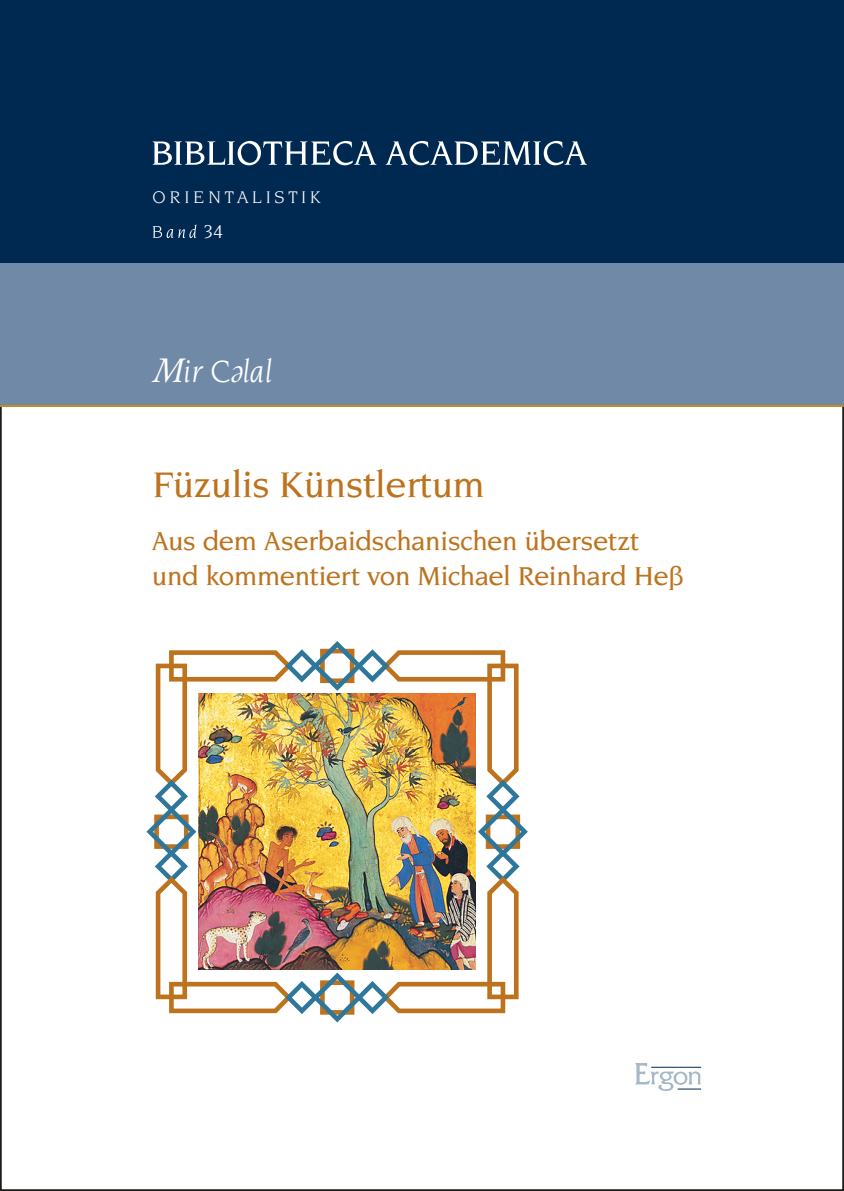
<style>
.page{position:relative;width:844px;height:1191px;background:#fff}
.page>*{position:absolute;margin:0;border:0;box-sizing:border-box;transform-origin:0 0}
.t1{font:500 38.5px "Novarese";letter-spacing:-.01em;color:#bd731e}
.t2{font:italic 33.25px "Novarese";color:#fff}
.t3{font:500 28px/35px "Novarese";letter-spacing:-.015em;color:#bd731e}
.t4{font:italic 20.12px "Novarese";color:#fff}
.t5{font:18.38px "Novarese";letter-spacing:.2em;color:#fff}
.s1{font-family:"Ergon Unicode"}
.s2{font-family:"Minion 3 Display";font-size:37.1px}
</style>
<div class="page">
<div style="left:0;top:262px;width:843px;height:144px;background:#6f89a7"></div>
<div style="left:0;top:0;width:843px;height:262px;background:#002951"></div>
<svg style="left:635px;top:1063px;width:66px;height:28px"></svg>
<svg style="left:153px;top:141px;width:223px;height:24px"></svg>
<svg style="left:385px;top:141px;width:202px;height:24px"></svg>
<svg style="left:153px;top:224px;width:43px;height:14px"></svg>
<svg style="left:146px;top:641px;width:381px;height:381px"></svg>
<img style="left:199px;top:693px;width:276px;height:277px">
<p class="t5" style="left:153px;top:187px;width:170px">ORIENTALISTIK</p>
<p class="t4" style="left:203px;top:221px;width:22px">34</p>
<p class="t2" style="left:152px;top:353px;width:122px"><span class="s1">M</span>ir C<span class="s2">ә</span>lal</p>
<h1 class="t1" style="left:152px;top:463px;width:334px">Füzulis Künstlertum</h1>
<p class="t3" style="left:152px;top:523px;width:533px">Aus dem Aserbaidschanischen übersetzt und kommentiert von Michael Reinhard Heß</p>
</div>
